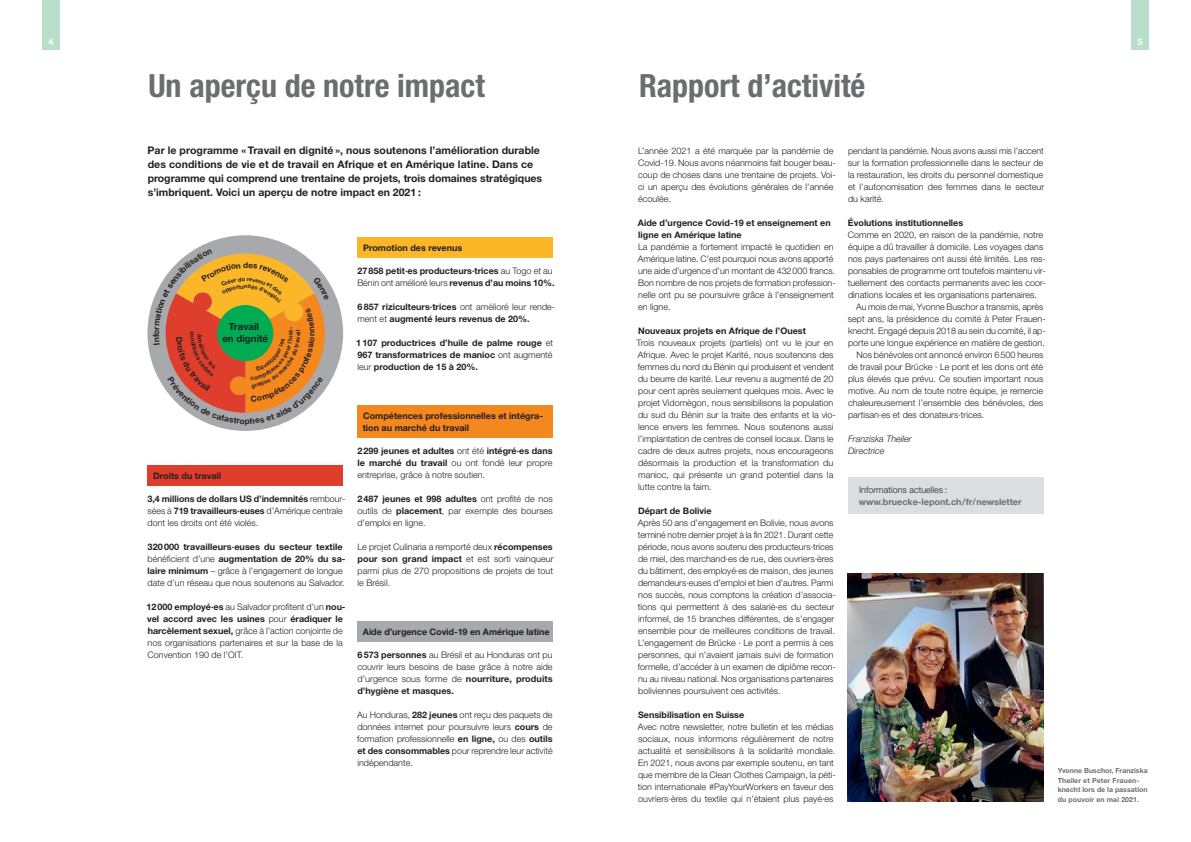
<style>
.page{position:relative;width:1191px;height:842px;background:#fff}
.page>*{position:absolute;margin:0;border:0;box-sizing:border-box;transform-origin:0 0}
.t1{font:700 condensed 32px "Helvetica Neue LT Std";color:#6c6d70}
.t2{font:700 10.5px/14px "Helvetica Neue LT Std";letter-spacing:.005em;color:#231f20}
.t3{font:700 9.8px/11.6px "Helvetica Neue LT Std";color:#231f20;text-align:center}
.t4{font:300 9px/12px "Helvetica Neue LT Std";color:#231f20}
.t5{font:700 9px/12px "Helvetica Neue LT Std";color:#231f20}
.t6{font:700 9px "Helvetica Neue LT Std";color:#6c6d70}
.t7{font:italic 300 9px/12px "Helvetica Neue LT Std";color:#231f20}
.t8{font:700 9px "Helvetica Neue LT Std";color:#fff}
.t9{font:700 8.2px "Helvetica Neue LT Std";color:#231f20}
.t10{font:700 7px/9.5px "Helvetica Neue LT Std";color:#6c6d70}
.s1{font-weight:300}
.s2{font-weight:700}
</style>
<div class="page">
<div style="left:43px;top:0;width:17px;height:50px;background:#b9dfca"></div>
<div style="left:1131px;top:0;width:17px;height:50px;background:#b9dfca"></div>
<div style="left:147px;top:466px;width:196px;height:20px;background:#e03e2c"></div>
<div style="left:357px;top:238px;width:196px;height:20px;background:#fcb728"></div>
<div style="left:357px;top:622px;width:196px;height:20px;background:#a8a9ad"></div>
<div style="left:357px;top:406px;width:196px;height:32px;background:#f5871f"></div>
<img style="left:848px;top:574px;width:195px;height:228px">
<div style="left:147px;top:235px;width:196px;height:196px;background:#a8a9ad;border-radius:50%"></div>
<div style="left:848px;top:478px;width:195px;height:36px;background:#dcdddf"></div>
<svg style="left:153px;top:249px;width:176px;height:176px"></svg>
<p class="t8" style="left:49px;top:37px;width:7px">4</p>
<p class="t8" style="left:1137px;top:37px;width:7px">5</p>
<h1 class="t1" style="left:148px;top:66px;width:338px">Un aperçu de notre impact</h1>
<h1 class="t1" style="left:639px;top:66px;width:228px">Rapport d’activité</h1>
<p class="t2" style="left:148px;top:143px;width:396px">Par le programme « Travail en dignité », nous soutenons l’amélioration durable des conditions de vie et de travail en Afrique et en Amérique latine. Dans ce programme qui comprend une trentaine de projets, trois domaines stratégiques s’imbriquent. Voici un aperçu de notre impact en 2021 :</p>
<p class="t9" style="left:243px;top:260px;width:7px">d</p>
<p class="t3" style="left:222px;top:321px;width:47px">Travail<br>en dignité</p>
<p class="t5" style="left:363px;top:242px;width:101px">Promotion des revenus</p>
<p class="t5" style="left:357px;top:264px;width:199px">27858 petit·es producteurs·trices <span class="s1">au Togo et au<br>Bénin ont amélioré leurs</span> revenus d’au moins 10%.</p>
<p class="t5" style="left:357px;top:300px;width:199px">6857 riziculteurs·trices <span class="s1">ont amélioré leur rende&shy;ment et</span> augmenté leurs revenus de 20%.</p>
<p class="t5" style="left:356px;top:336px;width:198px;text-align:justify">1107 productrices d’huile de palme rouge <span class="s1">et </span>967 transformatrices de manioc <span class="s1">ont augmenté leur</span> production de 15 à 20%.</p>
<p class="t5" style="left:153px;top:470px;width:69px">Droits du travail</p>
<p class="t4" style="left:147px;top:492px;width:199px"><span class="s2">3,4 millions de dollars US d’indemnités</span> rembour&shy;sées à <span class="s2">719 travailleurs·euses</span> d’Amérique centrale dont les droits ont été violés.</p>
<p class="t4" style="left:148px;top:540px;width:199px"><span class="s2">320000 travailleurs·euses du secteur textile </span>bénéficient d’une <span class="s2">augmentation de 20% du sa&shy;laire minimum</span> – grâce à l’engagement de longue date d’un réseau que nous soutenons au Salvador.</p>
<p class="t4" style="left:146px;top:600px;width:201px"><span class="s2">12000 employé·es</span> au Salvador profitent d’un <span class="s2">nou&shy;vel accord avec les usines</span> pour <span class="s2">éradiquer le harcèlement sexuel,</span> grâce à l’action conjointe de nos organisations partenaires et sur la base de la Convention 190 de l’OIT.</p>
<p class="t5" style="left:363px;top:410px;width:182px">Compétences professionnelles et intégra&shy;tion au marché du travail</p>
<p class="t4" style="left:357px;top:444px;width:197px;text-align:justify"><span class="s2">2299 jeunes et adultes</span> ont été <span class="s2">intégré·es dans le marché du travail</span> ou ont fondé leur propre entreprise, grâce à notre soutien.</p>
<p class="t4" style="left:357px;top:492px;width:197px;text-align:justify"><span class="s2">2487 jeunes et 998 adultes</span> ont profité de nos outils de <span class="s2">placement</span>, par exemple des bourses d’emploi en ligne.</p>
<p class="t4" style="left:357px;top:540px;width:198px;text-align:justify">Le projet Culinaria a remporté deux <span class="s2">récompenses pour son grand impact</span> et est sorti vainqueur parmi plus de 270 propositions de projets de tout le Brésil.</p>
<p class="t5" style="left:363px;top:626px;width:188px">Aide d’urgence Covid-19 en Amérique latine</p>
<p class="t4" style="left:357px;top:648px;width:197px;text-align:justify"><span class="s2">6573 personnes</span> au Brésil et au Honduras ont pu couvrir leurs besoins de base grâce à notre aide d’urgence sous forme de <span class="s2">nourriture, produits d’hygiène et masques.</span></p>
<p class="t4" style="left:357px;top:708px;width:197px;text-align:justify">Au Honduras, <span class="s2">282 jeunes</span> ont reçu des paquets de données internet pour poursuivre leurs <span class="s2">cours</span> de formation professionnelle <span class="s2">en ligne,</span> ou des <span class="s2">outils et des consommables</span> pour reprendre leur activité indépendante.</p>
<p class="t4" style="left:638px;top:144px;width:199px">L’année 2021 a été marquée par la pandémie de Covid-19. Nous avons néanmoins fait bouger beau&shy;coup de choses dans une trentaine de projets. Voi&shy;ci un aperçu des évolutions générales de l’année écoulée.</p>
<p class="t5" style="left:638px;top:216px;width:194px">Aide d’urgence Covid-19 et enseignement en ligne en Amérique latine</p>
<p class="t4" style="left:638px;top:240px;width:199px">La pandémie a fortement impacté le quotidien en Amérique latine. C’est pourquoi nous avons apporté une aide d’urgence d’un montant de 432000 francs.<br>Bon nombre de nos projets de formation profession&shy;nelle ont pu se poursuivre grâce à l’enseignement en ligne.</p>
<p class="t5" style="left:638px;top:324px;width:169px">Nouveaux projets en Afrique de l’Ouest</p>
<p class="t4" style="left:636px;top:336px;width:201px">Trois nouveaux projets (partiels) ont vu le jour en Afrique. Avec le projet Karité, nous soutenons des femmes du nord du Bénin qui produisent et vendent du beurre de karité. Leur revenu a augmenté de 20 pour cent après seulement quelques mois. Avec le projet Vidomègon, nous sensibilisons la population du sud du Bénin sur la traite des enfants et la vio&shy;lence envers les femmes. Nous soutenons aussi l’implantation de centres de conseil locaux. Dans le cadre de deux autres projets, nous encourageons désormais la production et la transformation du manioc, qui présente un grand potentiel dans la lutte contre la faim.</p>
<p class="t5" style="left:638px;top:504px;width:75px">Départ de Bolivie</p>
<p class="t4" style="left:638px;top:516px;width:199px">Après 50 ans d’engagement en Bolivie, nous avons terminé notre dernier projet à la fin 2021. Durant cette période, nous avons soutenu des producteurs·trices de miel, des marchand·es de rue, des ouvriers·ères du bâtiment, des employé·es de maison, des jeunes demandeurs·euses d’emploi et bien d’autres. Parmi nos succès, nous comptons la création d’associa&shy;tions qui permettent à des salarié·es du secteur informel, de 15 branches différentes, de s’engager ensemble pour de meilleures conditions de travail.<br>L’engagement de Brücke · Le pont a permis à ces personnes, qui n’avaient jamais suivi de formation formelle, d’accéder à un examen de diplôme recon&shy;nu au niveau national. Nos organisations partenaires boliviennes poursuivent ces activités.</p>
<p class="t5" style="left:638px;top:708px;width:108px">Sensibilisation en Suisse</p>
<p class="t4" style="left:638px;top:720px;width:199px">Avec notre newsletter, notre bulletin et les médias sociaux, nous informons régulièrement de notre actualité et sensibilisons à la solidarité mondiale.<br>En 2021, nous avons par exemple soutenu, en tant que membre de la Clean Clothes Campaign, la péti&shy;tion internationale #PayYourWorkers en faveur des ouvriers·ères du textile qui n’étaient plus payé·es</p>
<p class="t4" style="left:848px;top:144px;width:198px">pendant la pandémie. Nous avons aussi mis l’accent sur la formation professionnelle dans le secteur de la restauration, les droits du personnel domestique et l’autonomisation des femmes dans le secteur du karité.</p>
<p class="t5" style="left:848px;top:216px;width:117px">Évolutions institutionnelles</p>
<p class="t4" style="left:847px;top:228px;width:200px">Comme en 2020, en raison de la pandémie, notre équipe a dû travailler à domicile. Les voyages dans nos pays partenaires ont aussi été limités. Les res&shy;ponsables de programme ont toutefois maintenu vir&shy;tuellement des contacts permanents avec les coor&shy;dinations locales et les organisations partenaires.</p>
<p class="t4" style="left:856px;top:300px;width:189px">Au mois de mai, Yvonne Buschor a transmis, après</p>
<p class="t4" style="left:848px;top:312px;width:199px">sept ans, la présidence du comité à Peter Frauen-</p>
<p class="t4" style="left:848px;top:324px;width:199px">knecht. Engagé depuis 2018 au sein du comité, il ap-</p>
<p class="t4" style="left:848px;top:336px;width:197px">porte une longue expérience en matière de gestion.</p>
<p class="t4" style="left:856px;top:348px;width:188px">Nos bénévoles ont annoncé environ 6500 heures</p>
<p class="t4" style="left:848px;top:360px;width:197px">de travail pour Brücke · Le pont et les dons ont été</p>
<p class="t4" style="left:848px;top:372px;width:197px">plus élevés que prévu. Ce soutien important nous</p>
<p class="t4" style="left:848px;top:384px;width:197px">motive. Au nom de toute notre équipe, je remercie</p>
<p class="t4" style="left:848px;top:396px;width:197px">chaleureusement l’ensemble des bénévoles, des</p>
<p class="t4" style="left:848px;top:408px;width:136px">partisan·es et des donateurs·trices.</p>
<p class="t7" style="left:848px;top:432px;width:65px">Franziska Theiler<br>Directrice</p>
<p class="t4" style="left:859px;top:483px;width:90px">Informations actuelles :</p>
<p class="t6" style="left:859px;top:496px;width:164px">www.bruecke-lepont.ch/fr/newsletter</p>
<p class="t10" style="left:1057px;top:766px;width:91px">Yvonne Buschor, Franziska<br>Theiler et Peter Frauen&shy;knecht lors de la passation du pouvoir en mai 2021.</p>
</div>
